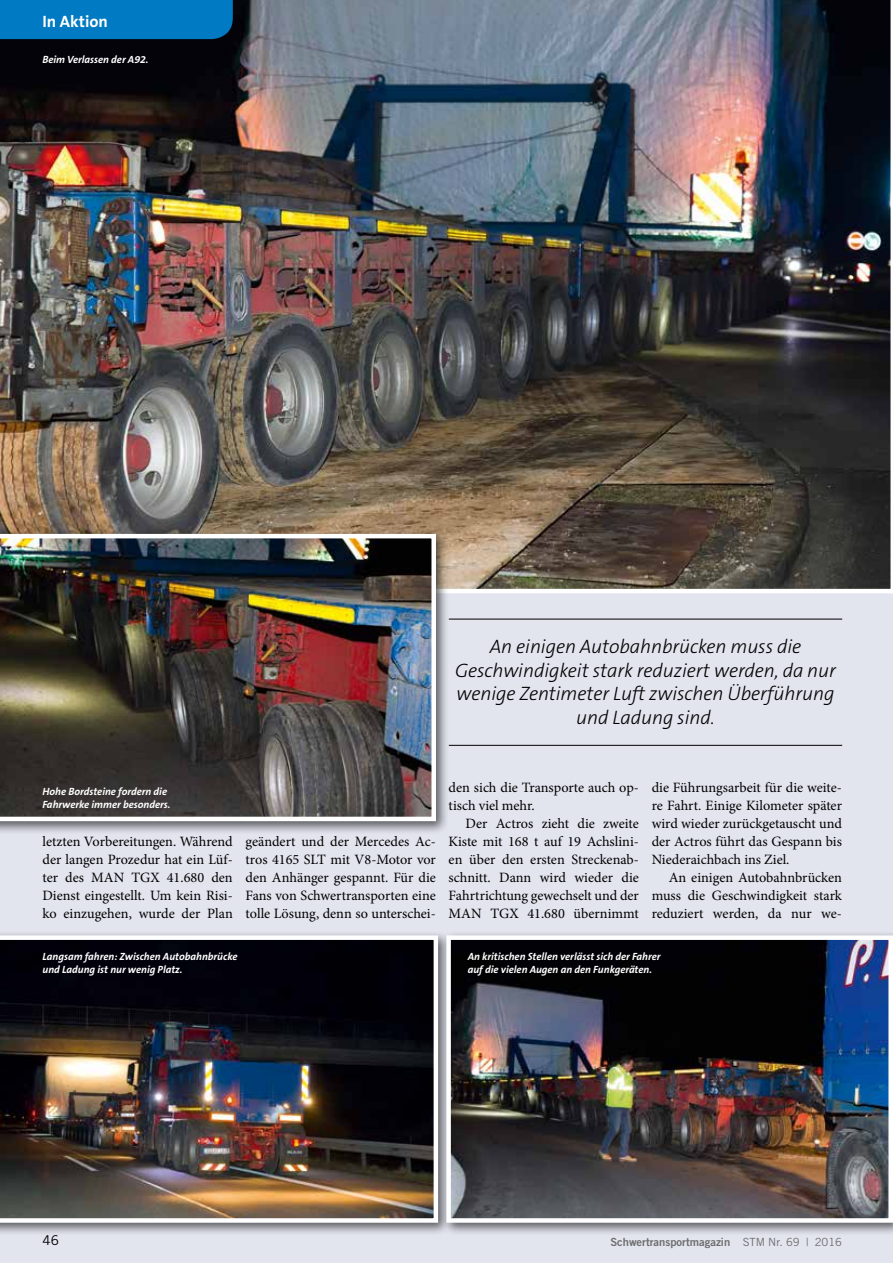
<style>
.page{position:relative;width:893px;height:1263px;background:#e2e4ee}
.page>*{position:absolute;margin:0;border:0;box-sizing:border-box;transform-origin:0 0}
.t1{font:italic 300 19.5px/23.4px "The Sans B3";letter-spacing:-.005em;color:#000;text-align:center}
.t2{font:700 16.5px "The Sans B7";color:#fff}
.t3{font:14.25px/18px "Minion Pro";color:#000;text-align:justify}
.t4{font:13.5px "Trade Gothic";color:#000}
.t5{font:11.25px "Trade Gothic Bold Two";color:#6e6e6e}
.t6{font:italic 700 10.5px/12.3px "The Sans B7";color:#fff}
.s1{font-family:"Trade Gothic"}
</style>
<div class="page">
<img style="left:0;top:0;width:891px;height:593px">
<svg style="left:891px;top:0;width:2px;height:593px"></svg>
<div style="left:0;top:0;width:233px;height:39px;background:#007ac2"></div>
<div style="left:0;top:931px;width:451px;height:305px;background:#000;opacity:.6"></div>
<img style="left:0;top:935px;width:438px;height:288px">
<div style="left:442px;top:931px;width:451px;height:305px;background:#000;opacity:.6"></div>
<img style="left:451px;top:940px;width:437px;height:278px">
<div style="left:446px;top:935px;width:447px;height:288px;border:4px solid #fff"></div>
<hr style="left:449px;top:619px;width:393px;height:1px;background:#000">
<hr style="left:449px;top:745px;width:393px;height:1px;background:#000">
<div style="left:0;top:529px;width:449px;height:305px;background:#000;opacity:.6"></div>
<img style="left:0;top:534px;width:436px;height:287px">
<p class="t2" style="left:43px;top:13px;width:67px">In Aktion</p>
<p class="t6" style="left:43px;top:54px;width:108px">Beim Verlassen der A92.</p>
<h1 class="t1" style="left:455px;top:636px;width:382px">An einigen Autobahnbrücken muss die Geschwindigkeit stark reduziert werden, da nur wenige Zentimeter Luft zwischen Überführung und Ladung sind.</h1>
<p class="t6" style="left:43px;top:786px;width:130px">Hohe Bordsteine fordern die<br>Fahrwerke immer besonders.</p>
<p class="t3" style="left:43px;top:833px;width:192px">letzten Vorbereitungen. Während der langen Prozedur hat ein Lüf&shy;ter des MAN TGX 41.680 den Dienst eingestellt. Um kein Risi&shy;ko einzugehen, wurde der Plan</p>
<p class="t3" style="left:246px;top:833px;width:192px">geändert und der Mercedes Ac&shy;tros 4165 SLT mit V8-Motor vor den Anhänger gespannt. Für die Fans von Schwertransporten eine tolle Lösung, denn so unterschei-</p>
<p class="t3" style="left:449px;top:778px;width:192px">den sich die Transporte auch op&shy;tisch viel mehr.</p>
<p class="t3" style="left:449px;top:814px;width:192px;text-indent:17px">Der Actros zieht die zweite Kiste mit 168 t auf 19 Achslini&shy;en über den ersten Streckenab&shy;schnitt. Dann wird wieder die Fahrtrichtung gewechselt und der MAN TGX 41.680 übernimmt</p>
<p class="t3" style="left:652px;top:778px;width:192px">die Führungsarbeit für die weite&shy;re Fahrt. Einige Kilometer später wird wieder zurückgetauscht und der Actros führt das Gespann bis Niederaichbach ins Ziel.</p>
<p class="t3" style="left:652px;top:868px;width:192px;text-indent:17px">An einigen Autobahnbrücken muss die Geschwindigkeit stark reduziert werden, da nur we-</p>
<p class="t6" style="left:43px;top:951px;width:196px">Langsam fahren: Zwischen Autobahnbrücke und Ladung ist nur wenig Platz.</p>
<p class="t6" style="left:468px;top:951px;width:194px">An kritischen Stellen verlässt sich der Fahrer auf die vielen Augen an den Funkgeräten.</p>
<p class="t4" style="left:43px;top:1232px;width:18px">46</p>
<p class="t5" style="left:610px;top:1235px;width:233px">Schwertransportmagazin <span class="s1">STM Nr. 69 | 2016</span></p>
</div>
